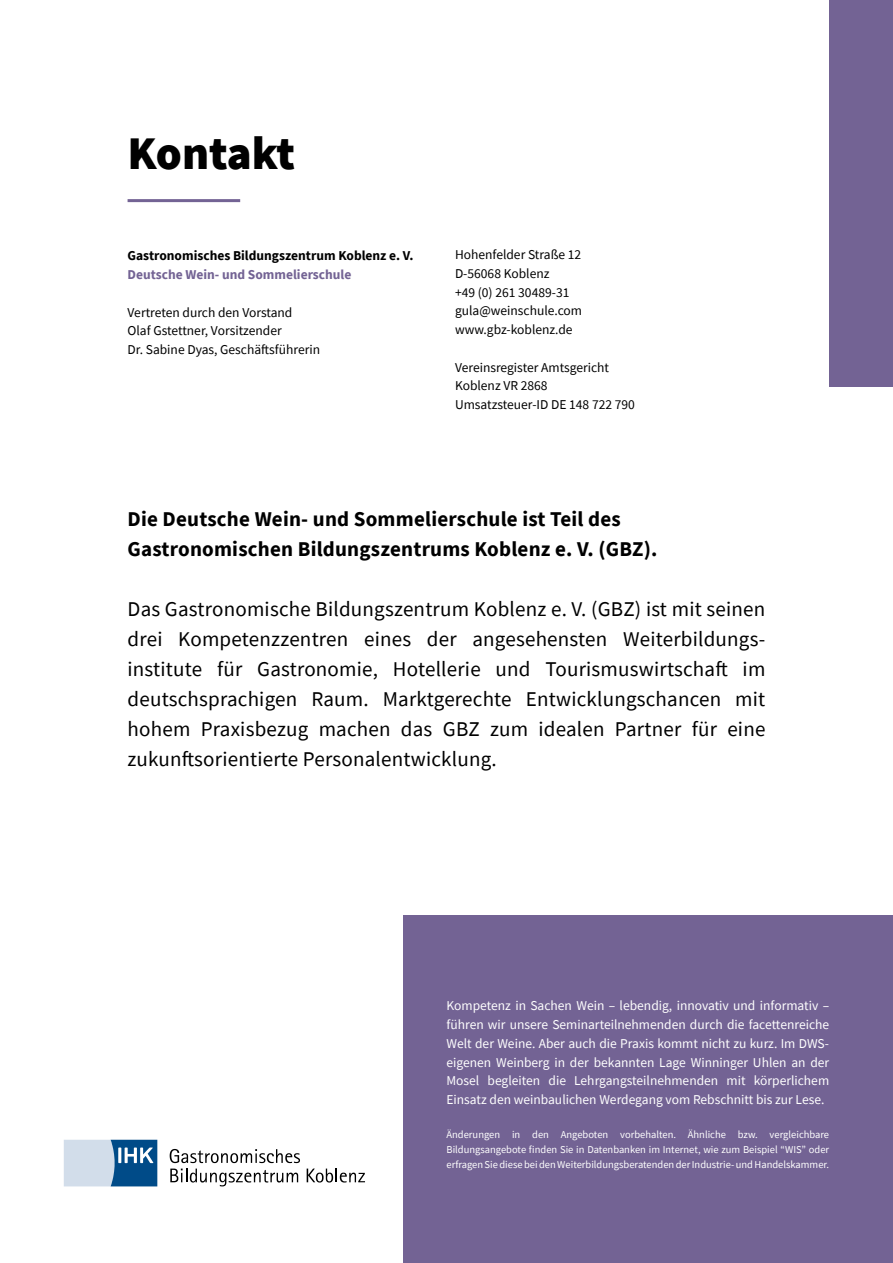
<style>
.page{position:relative;width:893px;height:1263px;background:#fff}
.page>*{position:absolute;margin:0;border:0;box-sizing:border-box;transform-origin:0 0}
.t1{font:900 46.65px "Source Sans Pro";letter-spacing:-.01em;color:#000}
.t2{font:21px/30px "Source Sans Pro";letter-spacing:.01em;color:#000;text-align:justify}
.t3{font:700 21px/30px "Source Sans Pro";letter-spacing:.01em;color:#000}
.t4{font:13.5px/18.8px "Source Sans Pro";color:#fff;text-align:justify}
.t5{font:13.5px/18.8px "Source Sans Pro";color:#000}
.t6{font:700 13.5px "Source Sans Pro";color:#000}
.t7{font:700 13.5px "Source Sans Pro";color:#736394}
.t8{font:10.5px/15px "Source Sans Pro";color:#fff;text-align:justify}
</style>
<div class="page">
<div style="left:829px;top:0;width:64px;height:387px;background:#736394"></div>
<hr style="left:128px;top:199px;width:112px;height:3px;background:#736394">
<svg style="left:64px;top:1140px;width:93px;height:46px"></svg>
<svg style="left:170px;top:1149px;width:130px;height:37px"></svg>
<svg style="left:307px;top:1168px;width:58px;height:14px"></svg>
<div style="left:404px;top:915px;width:489px;height:348px;background:#736394"></div>
<h1 class="t1" style="left:128px;top:122px;width:169px">Kontakt</h1>
<p class="t6" style="left:128px;top:247px;width:287px">Gastronomisches Bildungszentrum Koblenz e. V.</p>
<p class="t7" style="left:128px;top:265px;width:225px">Deutsche Wein- und Sommelierschule</p>
<p class="t5" style="left:128px;top:303px;width:194px">Vertreten durch den Vorstand<br>Olaf Gstettner, Vorsitzender<br>Dr. Sabine Dyas, Geschäftsführerin</p>
<p class="t5" style="left:455px;top:245px;width:129px">Hohenfelder Straße 12<br>D-56068 Koblenz<br>+49 (0) 261 30489-31 gula@weinschule.com www.gbz-koblenz.de</p>
<p class="t5" style="left:455px;top:358px;width:181px">Vereinsregister Amtsgericht<br>Koblenz VR 2868<br>Umsatzsteuer-ID DE 148 722 790</p>
<h2 class="t3" style="left:128px;top:503px;width:531px">Die Deutsche Wein- und Sommelierschule ist Teil des<br>Gastronomischen Bildungszentrums Koblenz e. V. (GBZ).</h2>
<p class="t2" style="left:128px;top:593px;width:639px">Das Gastronomische Bildungszentrum Koblenz e. V. (GBZ) ist mit seinen drei Kompetenzzentren eines der angesehensten Weiterbildungs&shy;institute für Gastronomie, Hotellerie und Tourismuswirtschaft im deutschsprachigen Raum. Marktgerechte Entwicklungschancen mit hohem Praxisbezug machen das GBZ zum idealen Partner für eine zukunftsorientierte Personalentwicklung.</p>
<p class="t4" style="left:446px;top:996px;width:384px">Kompetenz in Sachen Wein – lebendig, innovativ und informativ – führen wir unsere Seminarteilnehmenden durch die facettenreiche Welt der Weine. Aber auch die Praxis kommt nicht zu kurz. Im DWS&shy;eigenen Weinberg in der bekannten Lage Winninger Uhlen an der Mosel begleiten die Lehrgangsteilnehmenden mit körperlichem Einsatz den weinbaulichen Werdegang vom Rebschnitt bis zur Lese.</p>
<p class="t8" style="left:446px;top:1127px;width:384px">Änderungen in den Angeboten vorbehalten. Ähnliche bzw. vergleichbare Bildungsangebote finden Sie in Datenbanken im Internet, wie zum Beispiel “WIS” oder erfragen Sie diese bei den Weiterbildungsberatenden der Industrie- und Handelskammer.</p>
</div>
